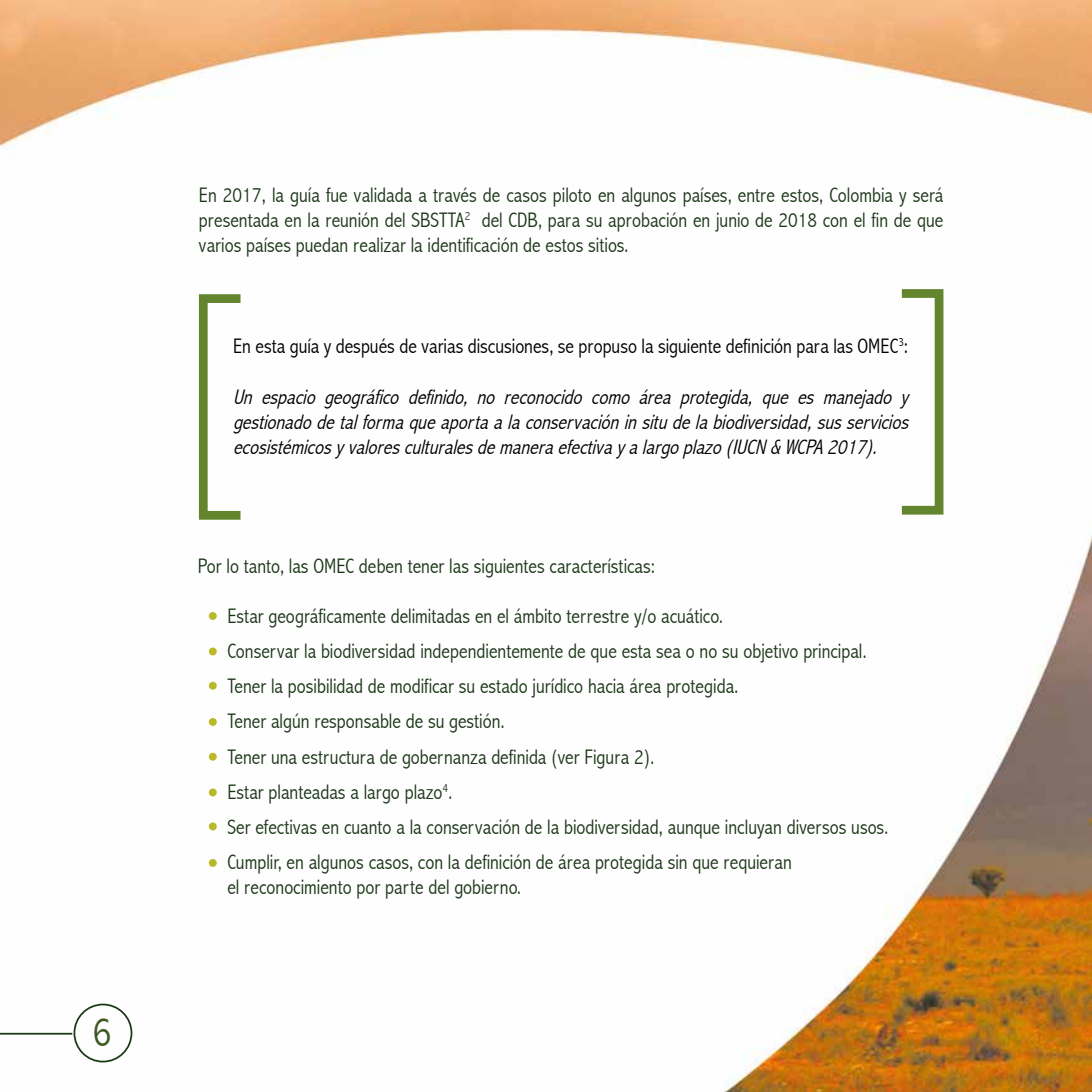
<style>
.page{position:relative;width:1092px;height:1092px;background:#fff}
.page>*{position:absolute;margin:0;border:0;box-sizing:border-box;transform-origin:0 0}
.t1{font:300 condensed 42px "Abadi";color:#3f5924}
.t2{font:300 condensed 21px/35.2px "Abadi";color:#1c3718;text-align:justify}
.t3{font:italic 300 condensed 21px/25.2px "Abadi";color:#000}
.t4{font:300 condensed 21px "Abadi";color:#000}
</style>
<div class="page">
<img style="left:0;top:0;width:1091px;height:1091px">
<div style="left:74px;top:1003px;width:58px;height:59px;border:2px solid #1c3718;border-radius:50%"></div>
<hr style="left:0;top:1032px;width:72px;height:2px;background:#1c3718">
<div style="left:199px;top:294px;width:46px;height:225px;border:9px solid #63852d"></div>
<div style="left:897px;top:289px;width:46px;height:225px;border:9px solid #63852d"></div>
<div style="left:209px;top:612px;width:8px;height:8px;background:#b9b929;border-radius:50%"></div>
<div style="left:209px;top:647px;width:8px;height:8px;background:#b9b929;border-radius:50%"></div>
<div style="left:209px;top:681px;width:8px;height:8px;background:#b9b929;border-radius:50%"></div>
<div style="left:209px;top:718px;width:8px;height:7px;background:#b9b929;border-radius:50%"></div>
<div style="left:209px;top:752px;width:8px;height:8px;background:#b9b929;border-radius:50%"></div>
<div style="left:209px;top:788px;width:8px;height:8px;background:#b9b929;border-radius:50%"></div>
<div style="left:209px;top:822px;width:8px;height:8px;background:#b9b929;border-radius:50%"></div>
<div style="left:209px;top:858px;width:8px;height:8px;background:#b9b929;border-radius:50%"></div>
<h1 class="t1" style="left:92px;top:1007px;width:21px">6</h1>
<p class="t2" style="left:199px;top:182px;width:746px;line-height:25.2px">En 2017, la guía fue validada a través de casos piloto en algunos países, entre estos, Colombia y será presentada en la reunión del SBSTTA<sup>2</sup> del CDB, para su aprobación en junio de 2018 con el fin de que varios países puedan realizar la identificación de estos sitios.</p>
<p class="t4" style="left:233px;top:334px;width:676px">En esta guía y después de varias discusiones, se propuso la siguiente definición para las OMEC<sup>3</sup>:</p>
<p class="t3" style="left:233px;top:384px;width:682px">Un espacio geográfico definido, no reconocido como área protegida, que es manejado y gestionadodetalformaqueaportaalaconservacióninsitudelabiodiversidad,susservicios ecosistémicosy valoresculturalesdemaneraefectivay alargoplazo(IUCN &amp;WCPA2017).</p>
<p class="t2" style="left:198px;top:548px;width:459px">Por lo tanto, las OMEC deben tener las siguientes características:</p>
<p class="t2" style="left:227px;top:598px;width:662px;text-align:left">Estar geográficamente delimitadas en el ámbito terrestre y/o acuático.<br>Conservar la biodiversidad independientemente de que esta sea o no su objetivo principal.<br>Tener la posibilidad de modificar su estado jurídico hacia área protegida.<br>Tener algún responsable de su gestión.<br>Tener una estructura de gobernanza definida (ver Figura 2).<br>Estar planteadas a largo plazo<sup>4</sup>.<br>Ser efectivas en cuanto a la conservación de la biodiversidad, aunque incluyan diversos usos.<br>Cumplir, en algunos casos, con la definición de área protegida sin que requieran</p>
<p class="t2" style="left:227px;top:869px;width:295px">el reconocimiento por parte del gobierno.</p>
</div>
